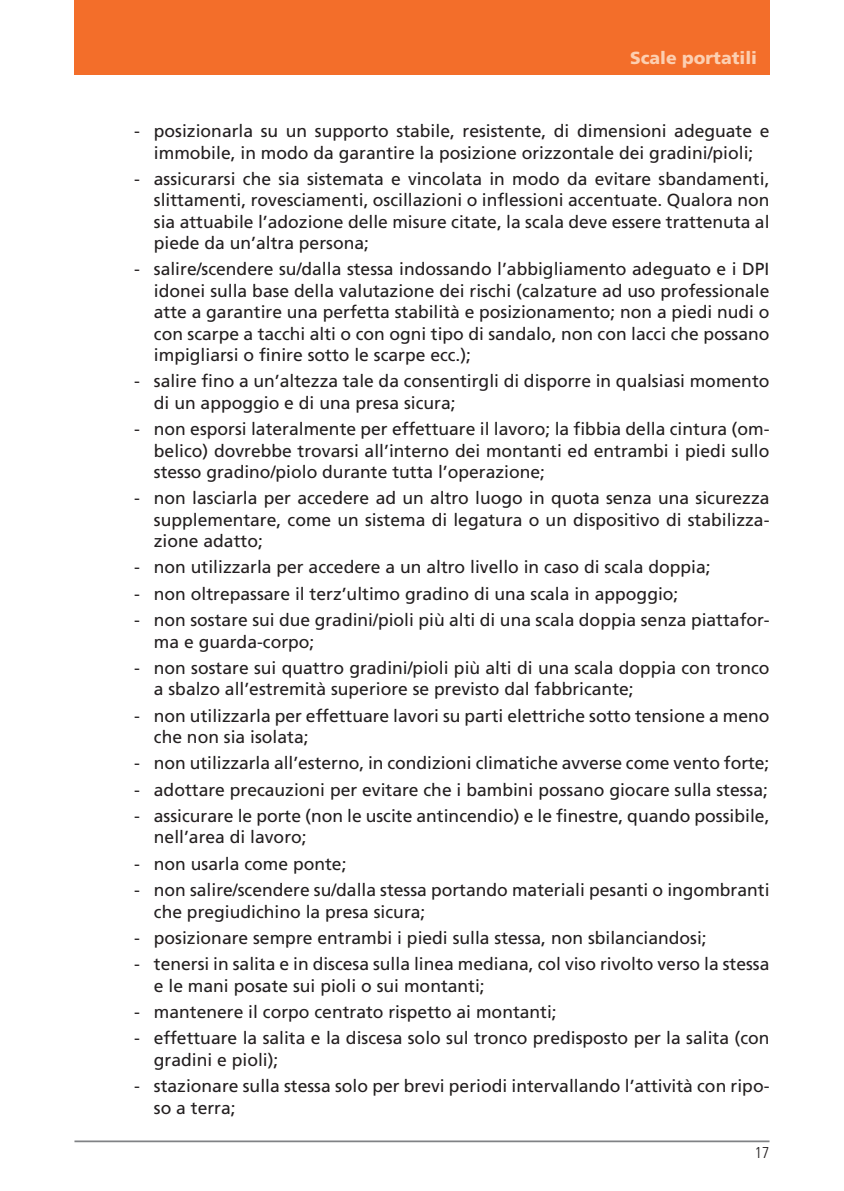
<style>
.page{position:relative;width:844px;height:1191px;background:#fff}
.page>*{position:absolute;margin:0;border:0;box-sizing:border-box;transform-origin:0 0}
.t1{font:17.5px/21.3px "Frutiger HAIAAD";color:#231f20}
.t2{font:17.5px "Frutiger HAIAAL";color:#fccfb1}
.t3{font:15.75px "Frutiger LHAIAAJ";color:#231f20}
</style>
<div class="page">
<div style="left:74px;top:0;width:695px;height:74px;background:#f36e2a"></div>
<hr style="left:74px;top:1140px;width:695px;height:2px;background:#808285">
<p class="t2" style="left:630px;top:51px;width:128px">Scale portatili</p>
<p class="t1" style="left:134px;top:122px;width:636px;text-align:center">- posizionarla su un supporto stabile, resistente, di dimensioni adeguate e immobile, in modo da garantire la posizione orizzontale dei gradini/pioli;</p>
<p class="t1" style="left:154px;top:169px;width:617px;text-align:justify;text-indent:-20px">- assicurarsi che sia sistemata e vincolata in modo da evitare sbandamenti, slittamenti, rovesciamenti, oscillazioni o inflessioni accentuate. Qualora non sia attuabile l’adozione delle misure citate, la scala deve essere trattenuta al piede da un’altra persona;</p>
<p class="t1" style="left:154px;top:260px;width:617px;text-align:justify;text-indent:-20px">- salire/scendere su/dalla stessa indossando l’abbigliamento adeguato e i DPI idonei sulla base della valutazione dei rischi (calzature ad uso professionale atte a garantire una perfetta stabilità e posizionamento; non a piedi nudi o con scarpe a tacchi alti o con ogni tipo di sandalo, non con lacci che possano impigliarsi o finire sotto le scarpe ecc.);</p>
<p class="t1" style="left:154px;top:372px;width:617px;text-indent:-20px">- salire fino a un’altezza tale da consentirgli di disporre in qualsiasi momento di un appoggio e di una presa sicura;</p>
<p class="t1" style="left:154px;top:420px;width:617px;text-align:justify;text-indent:-20px">- non esporsi lateralmente per effettuare il lavoro; la fibbia della cintura (om&shy;belico) dovrebbe trovarsi all’interno dei montanti ed entrambi i piedi sullo stesso gradino/piolo durante tutta l’operazione;</p>
<p class="t1" style="left:154px;top:489px;width:617px;text-align:justify;text-indent:-20px">- non lasciarla per accedere ad un altro luogo in quota senza una sicurezza supplementare, come un sistema di legatura o un dispositivo di stabilizza&shy;zione adatto;</p>
<p class="t1" style="left:134px;top:558px;width:578px">- non utilizzarla per accedere a un altro livello in caso di scala doppia;</p>
<p class="t1" style="left:134px;top:584px;width:546px">- non oltrepassare il terz’ultimo gradino di una scala in appoggio;</p>
<p class="t1" style="left:154px;top:611px;width:617px;text-indent:-20px">- non sostare sui due gradini/pioli più alti di una scala doppia senza piattafor&shy;ma e guarda-corpo;</p>
<p class="t1" style="left:154px;top:658px;width:617px;text-indent:-20px">- non sostare sui quattro gradini/pioli più alti di una scala doppia con tronco a sbalzo all’estremità superiore se previsto dal fabbricante;</p>
<p class="t1" style="left:154px;top:706px;width:617px;text-indent:-20px">- non utilizzarla per effettuare lavori su parti elettriche sotto tensione a meno che non sia isolata;</p>
<p class="t1" style="left:134px;top:754px;width:636px">- non utilizzarla all’esterno, in condizioni climatiche avverse come vento forte;</p>
<p class="t1" style="left:134px;top:780px;width:635px">- adottare precauzioni per evitare che i bambini possano giocare sulla stessa;</p>
<p class="t1" style="left:154px;top:806px;width:617px;text-indent:-20px">- assicurare le porte (non le uscite antincendio) e le finestre, quando possibile, nell’area di lavoro;</p>
<p class="t1" style="left:134px;top:854px;width:214px">- non usarla come ponte;</p>
<p class="t1" style="left:154px;top:880px;width:617px;text-indent:-20px">- non salire/scendere su/dalla stessa portando materiali pesanti o ingombranti che pregiudichino la presa sicura;</p>
<p class="t1" style="left:134px;top:928px;width:574px">- posizionare sempre entrambi i piedi sulla stessa, non sbilanciandosi;</p>
<p class="t1" style="left:154px;top:955px;width:617px;text-indent:-20px">- tenersi in salita e in discesa sulla linea mediana, col viso rivolto verso la stessa e le mani posate sui pioli o sui montanti;</p>
<p class="t1" style="left:134px;top:1002px;width:424px">- mantenere il corpo centrato rispetto ai montanti;</p>
<p class="t1" style="left:154px;top:1029px;width:617px;text-indent:-20px">- effettuare la salita e la discesa solo sul tronco predisposto per la salita (con gradini e pioli);</p>
<p class="t1" style="left:154px;top:1076px;width:617px;text-indent:-20px">- stazionare sulla stessa solo per brevi periodi intervallando l’attività con ripo&shy;so a terra;</p>
<p class="t3" style="left:754px;top:1146px;width:17px">17</p>
</div>
